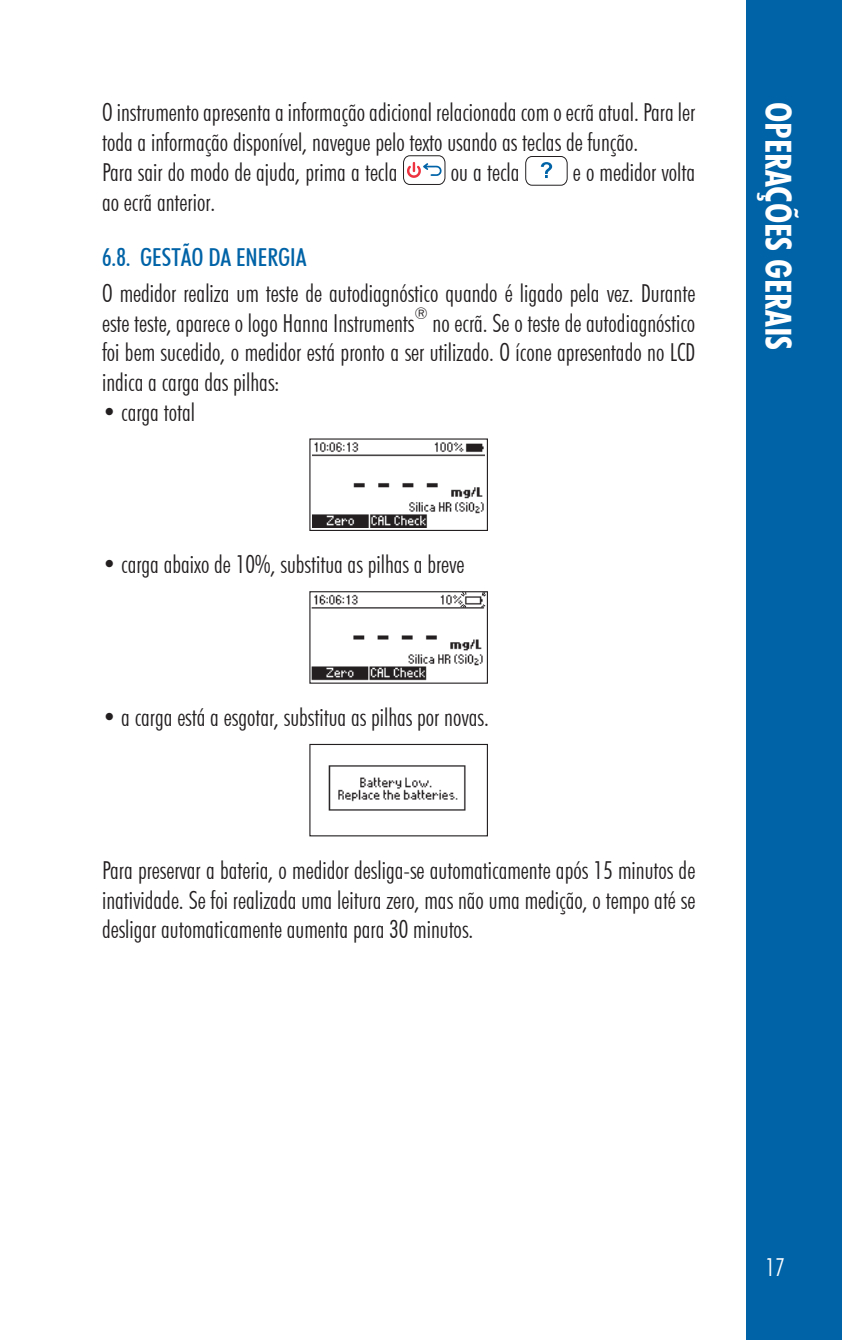
<style>
.page{position:relative;width:842px;height:1340px;background:#fff}
.page>*{position:absolute;margin:0;border:0;box-sizing:border-box;transform-origin:0 0}
.t1{font:700 condensed 36px "Futura BT";color:#fff}
.t2{font:300 condensed 24.75px/29.7px "Futura BT";color:#231f20}
.t3{font:500 condensed 24.75px "Futura BT";color:#0163a7}
.t4{font:300 condensed 24.75px "Futura BT";color:#fff}
.t5{font:300 condensed 16.2px "Futura BT";color:#231f20}
</style>
<div class="page">
<div style="left:746px;top:0;width:96px;height:1339px;background:#0163a7"></div>
<svg style="left:403px;top:156px;width:42px;height:29px"></svg>
<svg style="left:525px;top:156px;width:42px;height:29px"></svg>
<img style="left:313px;top:442px;width:172px;height:86px">
<div style="left:309px;top:438px;width:179px;height:93px;border:1px solid #231f20"></div>
<img style="left:311px;top:593px;width:174px;height:88px">
<svg style="left:461px;top:593px;width:5px;height:3px"></svg>
<svg style="left:481px;top:604px;width:5px;height:4px"></svg>
<svg style="left:460px;top:604px;width:6px;height:4px"></svg>
<div style="left:309px;top:591px;width:179px;height:92px;border:1px solid #231f20"></div>
<img style="left:328px;top:765px;width:138px;height:46px">
<div style="left:309px;top:744px;width:179px;height:92px;border:1px solid #231f20"></div>
<p class="t2" style="left:102px;top:97px;width:595px">O instrumento apresenta a informação adicional relacionada com o ecrã atual. Para ler toda a informação disponível, navegue pelo texto usando as teclas de função.<br>Para sair do modo de ajuda, prima a tecla</p>
<p class="t2" style="left:451px;top:157px;width:70px">ou a tecla</p>
<p class="t2" style="left:573px;top:157px;width:124px">e o medidor volta</p>
<p class="t2" style="left:102px;top:187px;width:115px">ao ecrã anterior.</p>
<p class="t3" style="left:102px;top:242px;width:206px">6.8. GESTÃO DA ENERGIA</p>
<p class="t2" style="left:102px;top:278px;width:595px">O medidor realiza um teste de autodiagnóstico quando é ligado pela vez. Durante este teste, aparece o logo Hanna Instruments</p>
<p class="t5" style="left:414px;top:303px;width:15px">®</p>
<p class="t2" style="left:102px;top:308px;width:595px;text-align:justify;text-indent:331px">no ecrã. Se o teste de autodiagnóstico foi bem sucedido, o medidor está pronto a ser utilizado. O ícone apresentado no LCD indica a carga das pilhas:</p>
<p class="t2" style="left:102px;top:397px;width:95px">• carga total</p>
<p class="t2" style="left:102px;top:549px;width:364px">• carga abaixo de 10%, substitua as pilhas a breve</p>
<p class="t2" style="left:102px;top:702px;width:388px">• a carga está a esgotar, substitua as pilhas por novas.</p>
<p class="t2" style="left:102px;top:855px;width:595px;text-align:justify">Para preservar a bateria, o medidor desliga-se automaticamente após 15 minutos de inatividade. Se foi realizada uma leitura zero, mas não uma medição, o tempo até se desligar automaticamente aumenta para 30 minutos.</p>
<h1 class="t1" style="left:800px;top:102px;width:250px;rotate:90deg">OPERAÇÕES GERAIS</h1>
<p class="t4" style="left:765px;top:1252px;width:21px">17</p>
</div>
